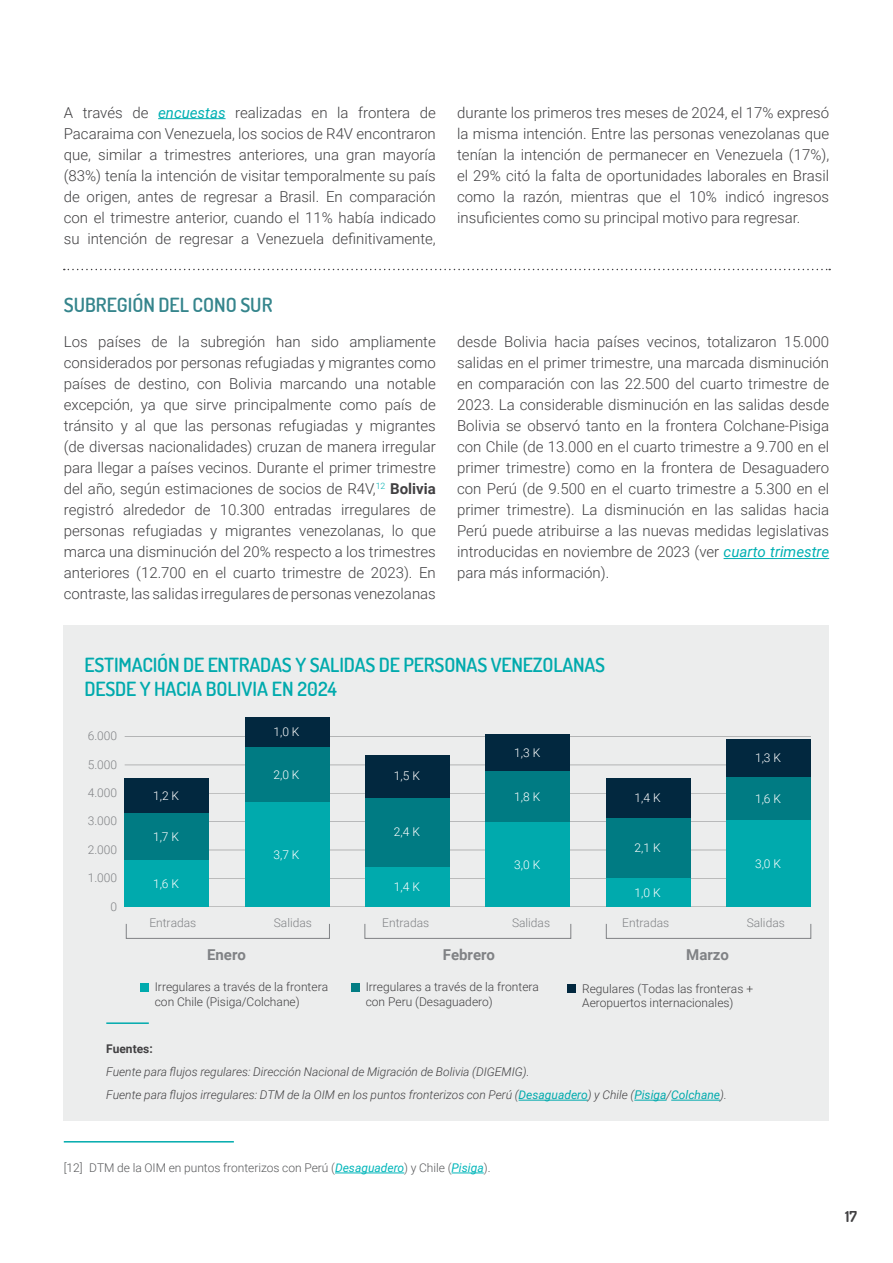
<style>
.page{position:relative;width:893px;height:1263px;background:#fff}
.page>*{position:absolute;margin:0;border:0;box-sizing:border-box;transform-origin:0 0}
.t1{font:600 19.5px/23.4px "Dosis";letter-spacing:-.01em;color:#00aaad}
.t2{font:600 19.5px "Dosis";color:#35858c}
.t3{font:300 15px/21px "Roboto";color:#414042;text-align:justify}
.t4{font:700 15px "Roboto";color:#808285}
.t5{font:700 15px "Dosis";color:#414042}
.t6{font:italic 300 12px/23px "Roboto";color:#414042}
.t7{font:300 12px/14.4px "Roboto";color:#414042}
.t8{font:300 12px "Roboto";color:#808285}
.t9{font:300 12px "Roboto";color:#fff}
.t10{font:300 12px "Roboto";color:#58595b}
.t11{font:700 12px "Roboto";color:#414042}
.s1{font-weight:400;font-style:italic;color:#00b0b3}
.s2{font-weight:700}
.s3{font-weight:400;color:#00aaad}
.s4{font-weight:400;font-style:italic;color:#00b6ba}
</style>
<div class="page">
<hr style="left:158px;top:118px;width:68px;height:1px;background:#00b0b3">
<svg style="left:64px;top:269px;width:766px;height:1px"></svg>
<hr style="left:724px;top:558px;width:105px;height:1px;background:#00b0b3">
<div style="left:64px;top:625px;width:765px;height:495px;background:#eceded"></div>
<hr style="left:125px;top:906px;width:686px;height:1px;background:#58595b">
<hr style="left:125px;top:878px;width:686px;height:1px;background:#58595b">
<hr style="left:125px;top:850px;width:686px;height:1px;background:#58595b">
<hr style="left:125px;top:821px;width:686px;height:1px;background:#58595b">
<hr style="left:125px;top:793px;width:686px;height:1px;background:#58595b">
<hr style="left:125px;top:765px;width:686px;height:1px;background:#58595b">
<hr style="left:125px;top:736px;width:686px;height:1px;background:#58595b">
<div style="left:125px;top:860px;width:84px;height:47px;background:#00aaad"></div>
<div style="left:125px;top:813px;width:84px;height:47px;background:#007b83"></div>
<div style="left:125px;top:778px;width:84px;height:35px;background:#02283f"></div>
<div style="left:245px;top:802px;width:84px;height:105px;background:#00aaad"></div>
<div style="left:245px;top:747px;width:84px;height:55px;background:#007b83"></div>
<div style="left:245px;top:717px;width:84px;height:30px;background:#02283f"></div>
<div style="left:365px;top:866px;width:85px;height:41px;background:#00aaad"></div>
<div style="left:365px;top:797px;width:85px;height:69px;background:#007b83"></div>
<div style="left:365px;top:755px;width:85px;height:42px;background:#02283f"></div>
<div style="left:486px;top:822px;width:84px;height:85px;background:#00aaad"></div>
<div style="left:486px;top:771px;width:84px;height:51px;background:#007b83"></div>
<div style="left:486px;top:734px;width:84px;height:37px;background:#02283f"></div>
<div style="left:606px;top:878px;width:84px;height:29px;background:#00aaad"></div>
<div style="left:606px;top:817px;width:84px;height:61px;background:#007b83"></div>
<div style="left:606px;top:778px;width:84px;height:39px;background:#02283f"></div>
<div style="left:727px;top:820px;width:84px;height:87px;background:#00aaad"></div>
<div style="left:727px;top:776px;width:84px;height:44px;background:#007b83"></div>
<div style="left:727px;top:739px;width:84px;height:37px;background:#02283f"></div>
<div style="left:126px;top:923px;width:204px;height:16px;border:1px solid #808285"></div>
<div style="left:364px;top:923px;width:207px;height:16px;border:1px solid #808285"></div>
<div style="left:606px;top:923px;width:205px;height:16px;border:1px solid #808285"></div>
<div style="left:140px;top:983px;width:9px;height:9px;background:#00aaad"></div>
<div style="left:351px;top:983px;width:8px;height:9px;background:#027d84"></div>
<div style="left:567px;top:984px;width:9px;height:9px;background:#02283f"></div>
<hr style="left:106px;top:1022px;width:43px;height:2px;background:#00aaad">
<hr style="left:519px;top:1100px;width:69px;height:1px;background:#00aaad">
<hr style="left:634px;top:1100px;width:32px;height:1px;background:#00aaad">
<hr style="left:671px;top:1100px;width:49px;height:1px;background:#00aaad">
<hr style="left:64px;top:1141px;width:170px;height:1px;background:#00aaad">
<hr style="left:335px;top:1172px;width:69px;height:1px;background:#00b6ba">
<hr style="left:452px;top:1172px;width:32px;height:1px;background:#00b6ba">
<p class="t3" style="left:64px;top:101px;width:374px">A través de <span class="s1">encuestas</span> realizadas en la frontera de Pacaraima con Venezuela, los socios de R4V encontraron que, similar a trimestres anteriores, una gran mayoría (83%) tenía la intención de visitar temporalmente su país de origen, antes de regresar a Brasil. En comparación con el trimestre anterior, cuando el 11% había indicado su intención de regresar a Venezuela definitivamente,</p>
<p class="t3" style="left:457px;top:101px;width:374px">durante los primeros tres meses de 2024, el 17% expresó la misma intención. Entre las personas venezolanas que tenían la intención de permanecer en Venezuela (17%), el 29% citó la falta de oportunidades laborales en Brasil como la razón, mientras que el 10% indicó ingresos insuficientes como su principal motivo para regresar.</p>
<h1 class="t2" style="left:64px;top:292px;width:210px">SUBREGIÓN DEL CONO SUR</h1>
<p class="t3" style="left:64px;top:331px;width:374px">Los países de la subregión han sido ampliamente considerados por personas refugiadas y migrantes como países de destino, con Bolivia marcando una notable excepción, ya que sirve principalmente como país de tránsito y al que las personas refugiadas y migrantes (de diversas nacionalidades) cruzan de manera irregular para llegar a países vecinos. Durante el primer trimestre del año, según estimaciones de socios de R4V,<sup>12</sup> <span class="s2">Bolivia </span>registró alrededor de 10.300 entradas irregulares de personas refugiadas y migrantes venezolanas, lo que marca una disminución del 20% respecto a los trimestres anteriores (12.700 en el cuarto trimestre de 2023). En contraste, las salidas irregulares de personas venezolanas</p>
<p class="t3" style="left:457px;top:331px;width:374px">desde Bolivia hacia países vecinos, totalizaron 15.000 salidas en el primer trimestre, una marcada disminución en comparación con las 22.500 del cuarto trimestre de 2023. La considerable disminución en las salidas desde Bolivia se observó tanto en la frontera Colchane-Pisiga con Chile (de 13.000 en el cuarto trimestre a 9.700 en el primer trimestre) como en la frontera de Desaguadero con Perú (de 9.500 en el cuarto trimestre a 5.300 en el primer trimestre). La disminución en las salidas hacia Perú puede atribuirse a las nuevas medidas legislativas introducidas en noviembre de 2023 (ver <span class="s1">cuarto trimestre </span>para más información).</p>
<h1 class="t1" style="left:85px;top:653px;width:522px">ESTIMACIÓN DE ENTRADAS Y SALIDAS DE PERSONAS VENEZOLANAS<br>DESDE Y HACIA BOLIVIA EN 2024</h1>
<p class="t8" style="left:88px;top:728px;width:31px">6.000</p>
<p class="t8" style="left:88px;top:756px;width:31px">5.000</p>
<p class="t8" style="left:88px;top:784px;width:31px">4.000</p>
<p class="t8" style="left:88px;top:813px;width:31px">3.000</p>
<p class="t8" style="left:88px;top:841px;width:31px">2.000</p>
<p class="t8" style="left:88px;top:869px;width:31px">1.000</p>
<p class="t8" style="left:111px;top:898px;width:8px">0</p>
<p class="t9" style="left:273px;top:724px;width:28px">1,0 K</p>
<p class="t9" style="left:273px;top:766px;width:28px">2,0 K</p>
<p class="t9" style="left:394px;top:768px;width:28px">1,5 K</p>
<p class="t9" style="left:514px;top:744px;width:28px">1,3 K</p>
<p class="t9" style="left:755px;top:749px;width:28px">1,3 K</p>
<p class="t9" style="left:153px;top:787px;width:28px">1,2 K</p>
<p class="t9" style="left:755px;top:790px;width:28px">1,6 K</p>
<p class="t9" style="left:514px;top:788px;width:28px">1,8 K</p>
<p class="t9" style="left:635px;top:789px;width:28px">1,4 K</p>
<p class="t9" style="left:153px;top:828px;width:28px">1,7 K</p>
<p class="t9" style="left:153px;top:875px;width:28px">1,6 K</p>
<p class="t9" style="left:273px;top:846px;width:28px">3,7 K</p>
<p class="t9" style="left:394px;top:824px;width:28px">2,4 K</p>
<p class="t9" style="left:394px;top:878px;width:28px">1,4 K</p>
<p class="t9" style="left:514px;top:856px;width:28px">3,0 K</p>
<p class="t9" style="left:635px;top:840px;width:28px">2,1 K</p>
<p class="t9" style="left:635px;top:884px;width:28px">1,0 K</p>
<p class="t9" style="left:755px;top:855px;width:28px">3,0 K</p>
<p class="t8" style="left:149px;top:914px;width:48px">Entradas</p>
<p class="t8" style="left:274px;top:914px;width:40px">Salidas</p>
<p class="t8" style="left:382px;top:914px;width:48px">Entradas</p>
<p class="t8" style="left:512px;top:914px;width:40px">Salidas</p>
<p class="t8" style="left:622px;top:914px;width:48px">Entradas</p>
<p class="t8" style="left:747px;top:914px;width:40px">Salidas</p>
<p class="t4" style="left:207px;top:944px;width:40px">Enero</p>
<p class="t4" style="left:443px;top:944px;width:54px">Febrero</p>
<p class="t4" style="left:686px;top:944px;width:44px">Marzo</p>
<p class="t7" style="left:155px;top:979px;width:175px">Irregulares a través de la frontera con Chile (Pisiga/Colchane)</p>
<p class="t7" style="left:366px;top:979px;width:175px">Irregulares a través de la frontera con Peru (Desaguadero)</p>
<p class="t7" style="left:582px;top:981px;width:172px">Regulares (Todas las fronteras +<br>Aeropuertos internacionales)</p>
<p class="t11" style="left:106px;top:1041px;width:48px">Fuentes:</p>
<p class="t6" style="left:106px;top:1060px;width:622px">Fuente para flujos regulares: Dirección Nacional de Migración de Bolivia (DIGEMIG).<br>Fuente para flujos irregulares: DTM de la OIM en los puntos fronterizos con Perú (<span class="s3">Desaguadero</span>) y Chile (<span class="s3">Pisiga</span>/<span class="s3">Colchane</span>).</p>
<p class="t10" style="left:64px;top:1159px;width:428px">[12] DTM de la OIM en puntos fronterizos con Perú (<span class="s4">Desaguadero</span>) y Chile (<span class="s4">Pisiga</span>).</p>
<p class="t5" style="left:845px;top:1207px;width:13px">17</p>
</div>
